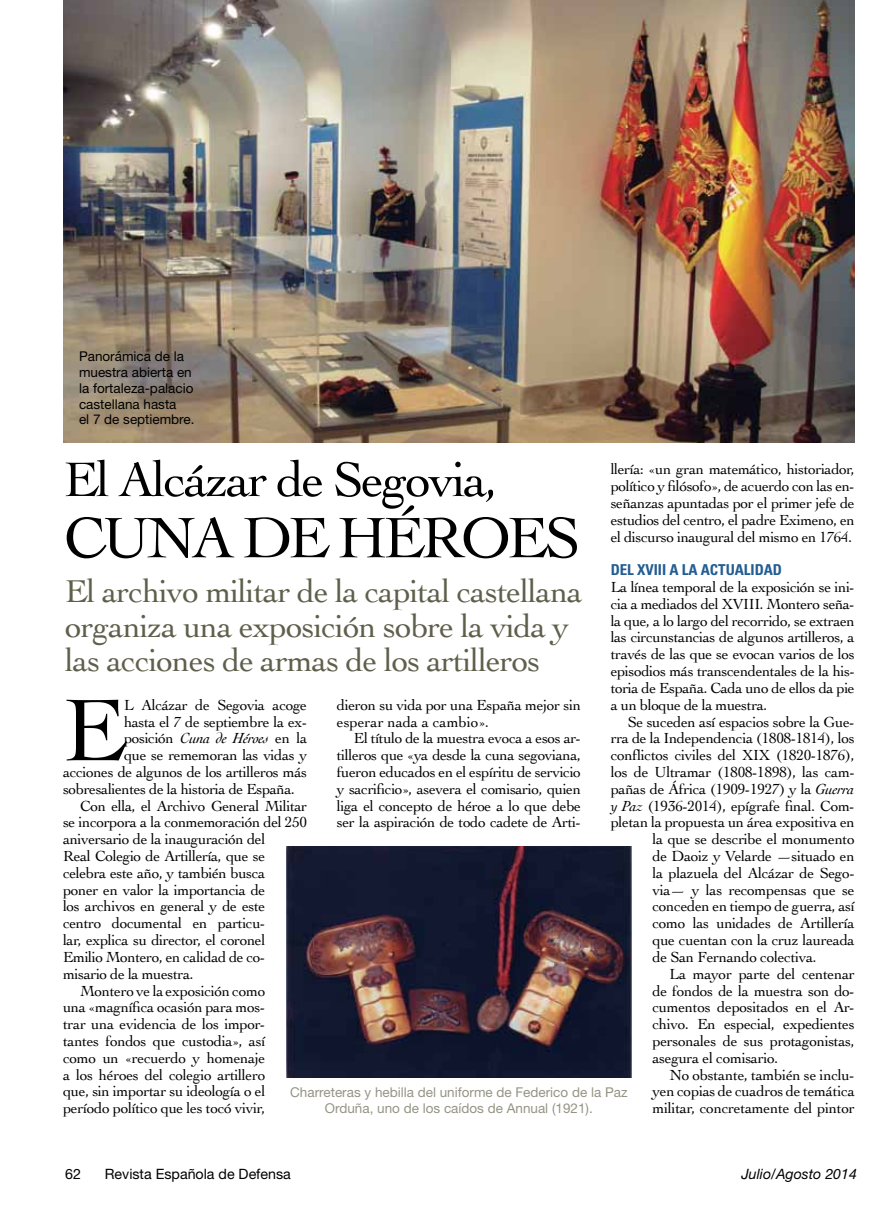
<style>
.page{position:relative;width:893px;height:1217px;background:#fff}
.page>*{position:absolute;margin:0;border:0;box-sizing:border-box;transform-origin:0 0}
.t1{font:92.4px "Cochin";color:#000}
.t2{font:60px "Cochin";letter-spacing:-.06em;color:#000}
.t3{font:51px "Cochin";letter-spacing:-.04em;color:#000}
.t4{font:33px/34.5px "Cochin";letter-spacing:-.025em;color:#5f604b}
.t5{font:15.3px/16.8px "Cochin";letter-spacing:-.02em;color:#000;text-align:justify}
.t6{font:700 condensed 15px "Univers";letter-spacing:-.005em;color:#235d92}
.t7{font:14.25px "Helvetica Neue";color:#000}
.t8{font:italic 14.25px "Helvetica Neue";color:#000}
.t9{font:13.5px/15.8px "Helvetica Neue";color:#959484;text-align:center}
.t10{font:13.5px/15.8px "Helvetica Neue";color:#000}
.s1{font-style:italic}
</style>
<div class="page">
<img style="left:63px;top:0;width:792px;height:442px">
<img style="left:287px;top:846px;width:344px;height:230px">
<p class="t10" style="left:79px;top:348px;width:117px">Panorámica de la muestra abierta en la fortaleza-palacio castellana hasta<br>el 7 de septiembre.</p>
<h3 class="t3" style="left:64px;top:445px;width:436px">El Alcázar de Segovia,</h3>
<h2 class="t2" style="left:64px;top:497px;width:43px">cuna</h2>
<h2 class="t2" style="left:242px;top:497px;width:301px">de hÉroes</h2>
<h3 class="t4" style="left:65px;top:573px;width:519px">El archivo militar de la capital castellana organiza una exposición sobre la vida y las acciones de armas de los artilleros</h3>
<p class="t5" style="left:611px;top:460px;width:246px">llería: «un gran matemático, historiador, político y filósofo», de acuerdo con las en&shy;señanzas apuntadas por el primer jefe de estudios del centro, el padre Eximeno, en el discurso inaugural del mismo en 1764.</p>
<p class="t6" style="left:611px;top:560px;width:173px">DEL XVIII A LA ACTUALIDAD</p>
<p class="t5" style="left:611px;top:578px;width:246px">La línea temporal de la exposición se ini&shy;cia a mediados del XVIII. Montero seña&shy;la que, a lo largo del recorrido, se extraen las circunstancias de algunos artilleros, a través de las que se evocan varios de los episodios más transcendentales de la his&shy;toria de España. Cada uno de ellos da pie a un bloque de la muestra.</p>
<p class="t5" style="left:628px;top:712px;width:228px">Se suceden así espacios sobre la Gue-</p>
<p class="t5" style="left:611px;top:729px;width:245px">rra de la Independencia (1808-1814), los</p>
<p class="t5" style="left:611px;top:746px;width:246px">conflictos civiles del XIX (1820-1876),</p>
<p class="t5" style="left:611px;top:762px;width:246px">los de Ultramar (1808-1898), las cam-</p>
<p class="t5" style="left:611px;top:779px;width:245px">pañas de África (1909-1927) y la <span class="s1">Guerra</span></p>
<p class="t5" style="left:611px;top:796px;width:246px"><span class="s1">y Paz</span> (1936-2014), epígrafe final. Com-</p>
<p class="t5" style="left:611px;top:813px;width:246px">pletan la propuesta un área expositiva en</p>
<p class="t5" style="left:652px;top:830px;width:204px">la que se describe el monumento</p>
<p class="t5" style="left:652px;top:846px;width:204px">de Daoiz y Velarde —situado en</p>
<p class="t5" style="left:652px;top:863px;width:204px">la plazuela del Alcázar de Sego-</p>
<p class="t5" style="left:652px;top:880px;width:204px">via— y las recompensas que se</p>
<p class="t5" style="left:652px;top:897px;width:204px">conceden en tiempo de guerra, así</p>
<p class="t5" style="left:652px;top:914px;width:204px">como las unidades de Artillería</p>
<p class="t5" style="left:652px;top:930px;width:204px">que cuentan con la cruz laureada</p>
<p class="t5" style="left:652px;top:947px;width:166px">de San Fernando colectiva.</p>
<p class="t5" style="left:669px;top:964px;width:187px">La mayor parte del centenar</p>
<p class="t5" style="left:652px;top:981px;width:204px">de fondos de la muestra son do-</p>
<p class="t5" style="left:652px;top:998px;width:204px">cumentos depositados en el Ar-</p>
<p class="t5" style="left:652px;top:1014px;width:204px">chivo. En especial, expedientes</p>
<p class="t5" style="left:652px;top:1031px;width:204px">personales de sus protagonistas,</p>
<p class="t5" style="left:652px;top:1048px;width:127px">asegura el comisario.</p>
<p class="t5" style="left:669px;top:1065px;width:187px">No obstante, también se inclu-</p>
<p class="t5" style="left:652px;top:1082px;width:204px">yen copias de cuadros de temática</p>
<p class="t5" style="left:652px;top:1098px;width:204px">militar, concretamente del pintor</p>
<p class="t5" style="left:337px;top:695px;width:245px">dieron su vida por una España mejor sin esperar nada a cambio».</p>
<p class="t5" style="left:337px;top:729px;width:246px;text-indent:17px">El título de la muestra evoca a esos ar&shy;tilleros que «ya desde la cuna segoviana, fueron educados en el espíritu de servicio y sacrificio», asevera el comisario, quien liga el concepto de héroe a lo que debe ser la aspiración de todo cadete de Arti-</p>
<p class="t5" style="left:124px;top:695px;width:185px">l Alcázar de Segovia acoge</p>
<p class="t5" style="left:124px;top:712px;width:185px">hasta el 7 de septiembre la ex-</p>
<p class="t5" style="left:124px;top:729px;width:185px">posición <span class="s1">Cuna de Héroes</span> en la</p>
<p class="t5" style="left:124px;top:746px;width:185px">que se rememoran las vidas y</p>
<p class="t5" style="left:63px;top:762px;width:246px">acciones de algunos de los artilleros más</p>
<p class="t5" style="left:63px;top:779px;width:233px">sobresalientes de la historia de España.</p>
<p class="t5" style="left:80px;top:796px;width:229px">Con ella, el Archivo General Militar</p>
<p class="t5" style="left:63px;top:813px;width:245px">se incorpora a la conmemoración del 250</p>
<p class="t5" style="left:63px;top:830px;width:204px">aniversario de la inauguración del</p>
<p class="t5" style="left:63px;top:846px;width:204px">Real Colegio de Artillería, que se</p>
<p class="t5" style="left:63px;top:863px;width:204px">celebra este año, y también busca</p>
<p class="t5" style="left:63px;top:880px;width:204px">poner en valor la importancia de</p>
<p class="t5" style="left:63px;top:897px;width:204px">los archivos en general y de este</p>
<p class="t5" style="left:63px;top:914px;width:204px">centro documental en particu-</p>
<p class="t5" style="left:63px;top:930px;width:204px">lar, explica su director, el coronel</p>
<p class="t5" style="left:63px;top:947px;width:204px">Emilio Montero, en calidad de co-</p>
<p class="t5" style="left:63px;top:964px;width:132px">misario de la muestra.</p>
<p class="t5" style="left:80px;top:981px;width:187px">Montero ve la exposición como</p>
<p class="t5" style="left:63px;top:998px;width:204px">una «magnífica ocasión para mos-</p>
<p class="t5" style="left:63px;top:1014px;width:204px">trar una evidencia de los impor-</p>
<p class="t5" style="left:63px;top:1031px;width:204px">tantes fondos que custodia», así</p>
<p class="t5" style="left:63px;top:1048px;width:204px">como un «recuerdo y homenaje</p>
<p class="t5" style="left:63px;top:1065px;width:204px">a los héroes del colegio artillero</p>
<p class="t5" style="left:63px;top:1082px;width:204px">que, sin importar su ideología o el</p>
<p class="t5" style="left:63px;top:1098px;width:204px">período político que les tocó vivir,</p>
<h1 class="t1" style="left:63px;top:667px;width:65px">E</h1>
<p class="t9" style="left:290px;top:1083px;width:339px">Charreteras y hebilla del uniforme de Federico de la Paz<br>Orduña, uno de los caídos de Annual (1921).</p>
<p class="t7" style="left:65px;top:1164px;width:17px">62</p>
<p class="t7" style="left:105px;top:1164px;width:188px">Revista Española de Defensa</p>
<p class="t8" style="left:741px;top:1164px;width:117px">Julio/Agosto 2014</p>
</div>
